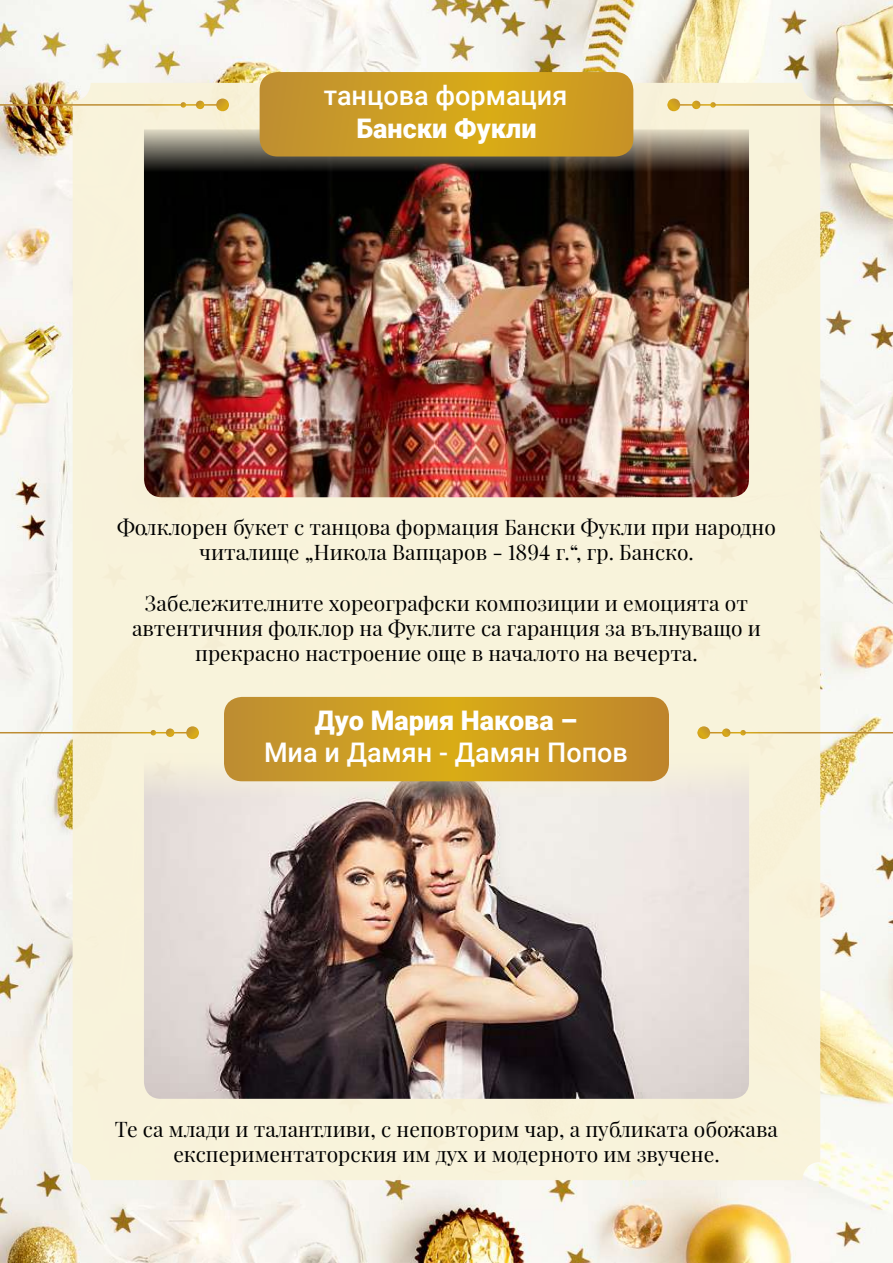
<style>
.page{position:relative;width:893px;height:1263px;background:#fff}
.page>*{position:absolute;margin:0;border:0;box-sizing:border-box;transform-origin:0 0}
.t1{font:500 27px "Roboto";color:#fff}
.t2{font:900 27px "Roboto";color:#fff}
.t3{font:21px/25.2px "Playfair Display";color:#000;text-align:center}
</style>
<div class="page">
<img style="left:0;top:0;width:893px;height:1263px">
<div style="left:73px;top:83px;width:747px;height:1097px;background:#f9f3db;border-radius:18px"></div>
<img style="left:144px;top:129px;width:605px;height:368px">
<img style="left:144px;top:768px;width:605px;height:331px">
<svg style="left:260px;top:72px;width:373px;height:84px;background:#cd9d23"></svg>
<svg style="left:224px;top:697px;width:445px;height:84px;background:#cb9a25"></svg>
<hr style="left:0;top:732px;width:199px;height:1px;background:#fff">
<svg style="left:186px;top:726px;width:13px;height:13px"></svg>
<svg style="left:165px;top:728px;width:10px;height:9px"></svg>
<svg style="left:150px;top:730px;width:6px;height:6px"></svg>
<hr style="left:0;top:104px;width:229px;height:2px;background:#fff">
<svg style="left:216px;top:99px;width:13px;height:13px"></svg>
<svg style="left:195px;top:101px;width:10px;height:9px"></svg>
<svg style="left:180px;top:102px;width:6px;height:6px"></svg>
<hr style="left:698px;top:732px;width:195px;height:1px;background:#fff">
<svg style="left:697px;top:726px;width:14px;height:13px"></svg>
<svg style="left:722px;top:728px;width:9px;height:9px"></svg>
<svg style="left:740px;top:730px;width:6px;height:6px"></svg>
<hr style="left:668px;top:104px;width:225px;height:2px;background:#fff">
<svg style="left:667px;top:99px;width:14px;height:13px"></svg>
<svg style="left:692px;top:101px;width:9px;height:9px"></svg>
<svg style="left:710px;top:102px;width:6px;height:6px"></svg>
<p class="t1" style="left:324px;top:77px;width:245px">танцова формация</p>
<p class="t2" style="left:356px;top:109px;width:182px">Бански Фукли</p>
<p class="t3" style="left:117px;top:513px;width:660px">Фолклорен букет с танцова формация Бански Фукли при народно читалище „Никола Вапцаров - 1894 г.“, гр. Банско.</p>
<p class="t3" style="left:132px;top:588px;width:630px">Забележителните хореографски композиции и емоцията от автентичния фолклор на Фуклите са гаранция за вълнуващо и прекрасно настроение още в началото на вечерта.</p>
<p class="t2" style="left:315px;top:701px;width:264px">Дуо Мария Накова –</p>
<p class="t1" style="left:264px;top:734px;width:365px">Миа и Дамян - Дамян Попов</p>
<p class="t3" style="left:115px;top:1114px;width:665px">Те са млади и талантливи, с неповторим чар, а публиката обожава експериментаторския им дух и модерното им звучене.</p>
</div>
